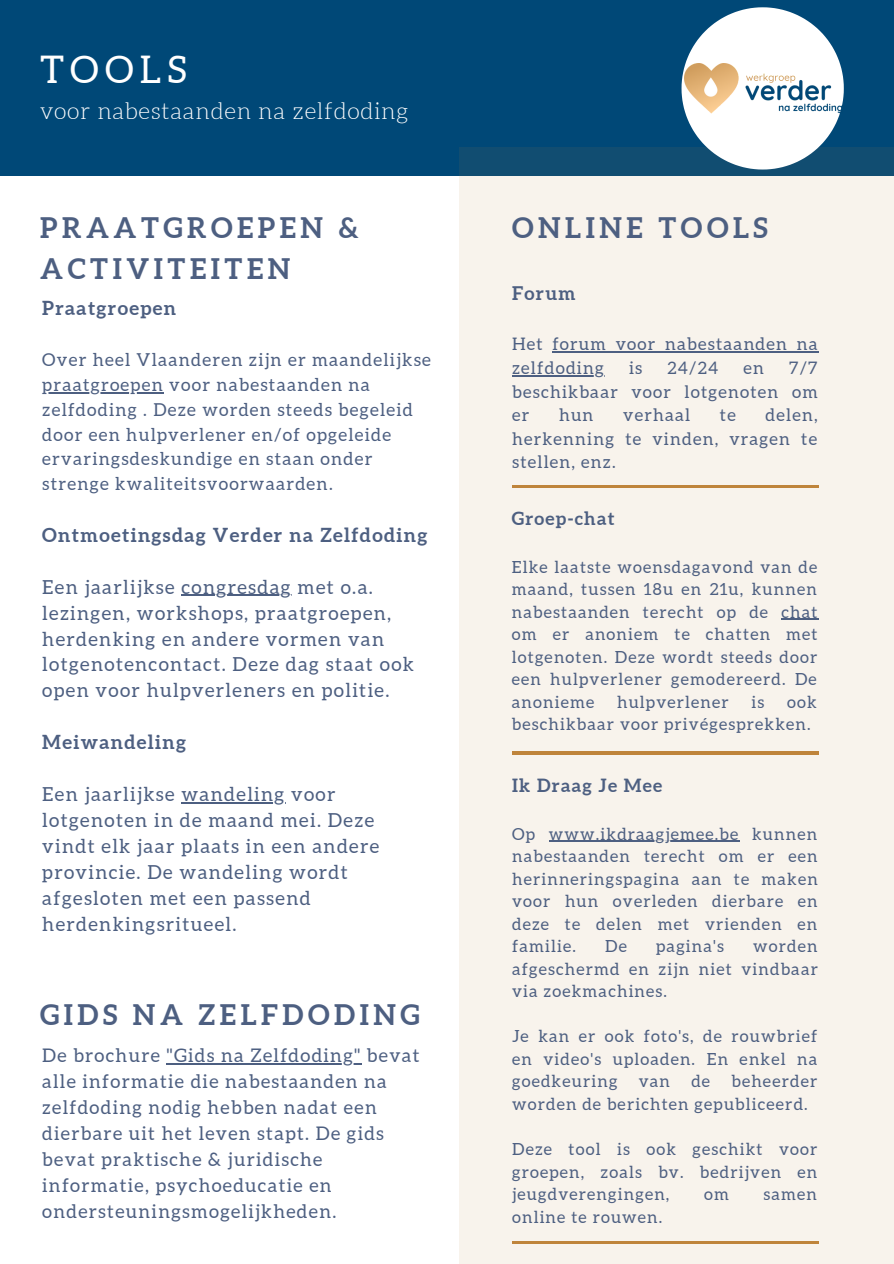
<style>
.page{position:relative;width:894px;height:1264px;background:#fff}
.page>*{position:absolute;margin:0;border:0;box-sizing:border-box;transform-origin:0 0}
.t1{font:38.1px "Aleo";letter-spacing:.16em;color:#fff}
.t2{font:700 28.35px/40.5px "Aleo";letter-spacing:.16em;color:#4d5f81}
.t3{font:300 23.25px "Aleo";letter-spacing:.03em;color:#fff}
.t4{font:19.35px/26px "Aleo";letter-spacing:.07em;color:#4d5f81}
.t5{font:700 19.35px "Aleo";letter-spacing:.07em;color:#4d5f81}
.t6{font:18.75px/26px "Aleo";letter-spacing:.07em;color:#4d5f81}
.t7{font:700 18.75px "Aleo";letter-spacing:.07em;color:#4d5f81}
.t8{font:700 18.15px "Aleo";letter-spacing:.07em;color:#4d5f81}
.t9{font:17.85px/24.8px "Aleo";letter-spacing:.07em;color:#4d5f81}
.t10{font:17.25px/23.7px "Aleo";letter-spacing:.07em;color:#4d5f81;text-align:justify}
.t11{font:16.65px/22.5px "Aleo";letter-spacing:.07em;color:#4d5f81;text-align:justify}
</style>
<div class="page">
<div style="left:0;top:0;width:893px;height:176px;background:#004877"></div>
<div style="left:459px;top:147px;width:434px;height:1116px;background:#f8f3ec"></div>
<hr style="left:512px;top:485px;width:306px;height:2px;background:#bf843b">
<hr style="left:511px;top:751px;width:307px;height:3px;background:#bf843b">
<hr style="left:511px;top:1241px;width:307px;height:2px;background:#bf843b">
<svg style="left:681px;top:7px;width:162px;height:162px"></svg>
<img style="left:684px;top:64px;width:157px;height:50px">
<hr style="left:552px;top:351px;width:266px;height:1px;background:#4d5f81">
<hr style="left:512px;top:375px;width:93px;height:1px;background:#4d5f81">
<hr style="left:781px;top:618px;width:37px;height:2px;background:#4d5f81">
<hr style="left:548px;top:840px;width:191px;height:1px;background:#4d5f81">
<hr style="left:166px;top:1063px;width:195px;height:1px;background:#4d5f81">
<hr style="left:42px;top:392px;width:122px;height:1px;background:#4d5f81">
<hr style="left:181px;top:595px;width:111px;height:1px;background:#4d5f81">
<hr style="left:181px;top:802px;width:105px;height:1px;background:#4d5f81">
<p class="t1" style="left:40px;top:48px;width:148px">TOOLS</p>
<p class="t3" style="left:40px;top:98px;width:369px">voor nabestaanden na zelfdoding</p>
<p class="t2" style="left:40px;top:208px;width:320px">PRAATGROEPEN &amp;<br>ACTIVITEITEN</p>
<p class="t5" style="left:42px;top:297px;width:135px">Praatgroepen</p>
<p class="t9" style="left:42px;top:347px;width:390px">Over heel Vlaanderen zijn er maandelijkse praatgroepen voor nabestaanden na zelfdoding . Deze worden steeds begeleid door een hulpverlener en/of opgeleide ervaringsdeskundige en staan onder strenge kwaliteitsvoorwaarden.</p>
<p class="t5" style="left:42px;top:524px;width:386px">Ontmoetingsdag Verder na Zelfdoding</p>
<p class="t4" style="left:42px;top:574px;width:373px">Een jaarlijkse congresdag met o.a. lezingen, workshops, praatgroepen, herdenking en andere vormen van lotgenotencontact. Deze dag staat ook open voor hulpverleners en politie.</p>
<p class="t5" style="left:42px;top:731px;width:145px">Meiwandeling</p>
<p class="t4" style="left:42px;top:781px;width:338px">Een jaarlijkse wandeling voor lotgenoten in de maand mei. Deze vindt elk jaar plaats in een andere provincie. De wandeling wordt afgesloten met een passend herdenkingsritueel.</p>
<p class="t2" style="left:40px;top:994px;width:381px">GIDS NA ZELFDODING</p>
<p class="t6" style="left:42px;top:1042px;width:378px">De brochure "Gids na Zelfdoding" bevat alle informatie die nabestaanden na zelfdoding nodig hebben nadat een dierbare uit het leven stapt. De gids bevat praktische &amp; juridische informatie, psychoeducatie en ondersteuningsmogelijkheden.</p>
<p class="t2" style="left:512px;top:208px;width:257px">ONLINE TOOLS</p>
<p class="t7" style="left:512px;top:282px;width:65px">Forum</p>
<p class="t10" style="left:512px;top:332px;width:307px">Het forum voor nabestaanden na zelfdoding</p>
<p class="t10" style="left:512px;top:356px;width:307px;text-indent:277px">7/7 beschikbaar voor lotgenoten om er</p>
<p class="t10" style="left:629px;top:356px;width:15px">is</p>
<p class="t10" style="left:667px;top:356px;width:52px">24/24</p>
<p class="t10" style="left:743px;top:356px;width:22px">en</p>
<p class="t10" style="left:512px;top:403px;width:307px;text-indent:253px">delen, herkenning te vinden, vragen te stellen, enz.</p>
<p class="t10" style="left:559px;top:403px;width:36px">hun</p>
<p class="t10" style="left:623px;top:403px;width:68px">verhaal</p>
<p class="t10" style="left:719px;top:403px;width:17px">te</p>
<p class="t8" style="left:511px;top:508px;width:104px">Groep-chat</p>
<p class="t11" style="left:511px;top:555px;width:307px">Elke laatste woensdagavond van de maand, tussen 18u en 21u, kunnen nabestaanden terecht op de chat om er anoniem te chatten met lotgenoten. Deze wordt steeds door een hulpverlener gemodereerd. De anonieme</p>
<p class="t11" style="left:511px;top:690px;width:306px;text-indent:275px">ook beschikbaar voor privégesprekken.</p>
<p class="t11" style="left:617px;top:690px;width:113px">hulpverlener</p>
<p class="t11" style="left:751px;top:690px;width:14px">is</p>
<p class="t8" style="left:512px;top:775px;width:152px">Ik Draag Je Mee</p>
<p class="t11" style="left:512px;top:822px;width:307px">Op www.ikdraagjemee.be kunnen nabestaanden terecht om er een herinneringspagina aan te maken voor hun overleden dierbare en deze te delen met vrienden en familie.</p>
<p class="t11" style="left:512px;top:935px;width:307px;text-indent:241px">worden afgeschermd en zijn niet vindbaar via zoekmachines.</p>
<p class="t11" style="left:512px;top:1025px;width:306px">Je kan er ook foto's, de rouwbrief en video's uploaden. En enkel na goedkeuring</p>
<p class="t11" style="left:605px;top:935px;width:23px">De</p>
<p class="t11" style="left:656px;top:935px;width:69px">pagina's</p>
<p class="t11" style="left:512px;top:1070px;width:306px;text-indent:219px">beheerder worden de berichten gepubliceerd.</p>
<p class="t11" style="left:512px;top:1137px;width:307px">Deze tool is ook geschikt voor groepen, zoals bv. bedrijven en jeugdverengingen,</p>
<p class="t11" style="left:638px;top:1070px;width:33px">van</p>
<p class="t11" style="left:691px;top:1070px;width:20px">de</p>
<p class="t11" style="left:704px;top:1182px;width:26px">om</p>
<p class="t11" style="left:763px;top:1182px;width:55px">samen</p>
<p class="t11" style="left:512px;top:1205px;width:152px">online te rouwen.</p>
</div>
